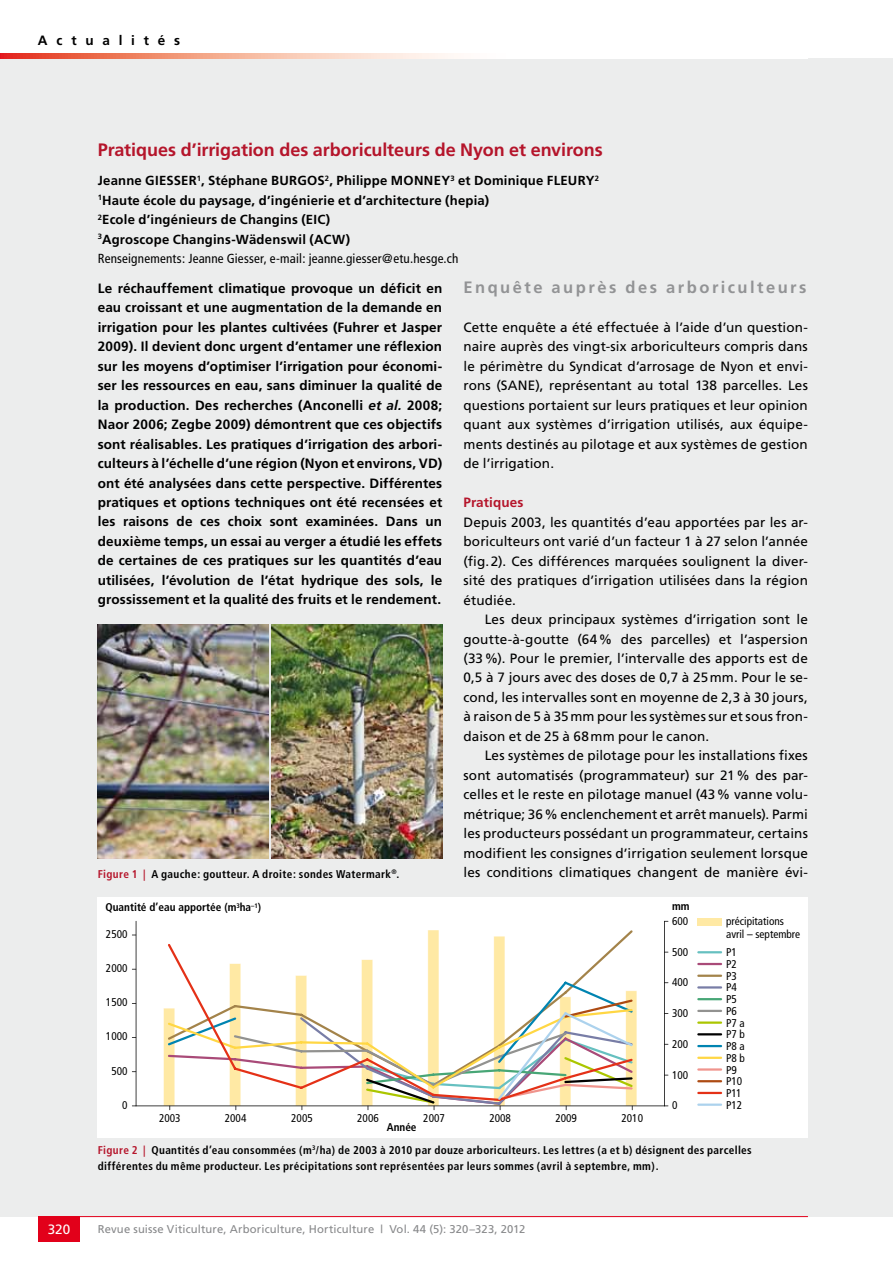
<style>
.page{position:relative;width:893px;height:1263px;background:#fff}
.page>*{position:absolute;margin:0;border:0;box-sizing:border-box;transform-origin:0 0}
.t1{font:700 18px "Frutiger";letter-spacing:-.005em;color:#b5152b}
.t2{font:700 16.5px "Frutiger";letter-spacing:.15em;color:#929395}
.t3{font:13.5px/19.5px "Frutiger";letter-spacing:.005em;color:#000;text-align:justify}
.t4{font:700 13.5px/19.5px "Frutiger";letter-spacing:.01em;color:#000;text-align:justify}
.t5{font:700 13.5px "Frutiger";letter-spacing:.65em;color:#000}
.t6{font:700 13.5px "Frutiger";letter-spacing:.01em;color:#b5152b}
.t7{font:13.5px "Frutiger";color:#fff}
.t8{font:700 13.2px/19.5px "Frutiger";letter-spacing:.015em;color:#000}
.t9{font:700 condensed 11.25px/16.5px "Frutiger";letter-spacing:.03em;color:#000}
.t10{font:condensed 11.25px/11.7px "Frutiger";color:#000}
.t11{font:11.25px "Frutiger";letter-spacing:.015em;color:#87888a}
.t12{font:700 condensed 11.25px "Frutiger";color:#000}
.t13{font:700 condensed 6.6px "Frutiger";color:#000}
.s1{font-weight:400;font-stretch:condensed}
.s2{color:#b5152b}
.s3{font-style:italic}
.s4{font-size:11.25px}
</style>
<div class="page">
<div style="left:0;top:58px;width:893px;height:1158px;background:#eceded"></div>
<svg style="left:0;top:54px;width:451px;height:4px"></svg>
<hr style="left:38px;top:1216px;width:770px;height:1px;background:#e2001a">
<div style="left:38px;top:1216px;width:42px;height:26px;background:#e2001a"></div>
<img style="left:98px;top:624px;width:171px;height:234px">
<img style="left:271px;top:624px;width:171px;height:234px">
<div style="left:98px;top:897px;width:710px;height:240px;background:#fff"></div>
<hr style="left:664px;top:921px;width:1px;height:185px;background:#000">
<hr style="left:136px;top:921px;width:1px;height:185px;background:#000">
<hr style="left:136px;top:1105px;width:529px;height:1px;background:#000">
<svg style="left:428px;top:930px;width:205px;height:14px"></svg>
<svg style="left:168px;top:944px;width:452px;height:37px"></svg>
<div style="left:698px;top:918px;width:24px;height:8px;background:#ffe9a4"></div>
<hr style="left:697px;top:951px;width:25px;height:2px;background:#66c0c0">
<hr style="left:697px;top:963px;width:25px;height:2px;background:#a94a78">
<hr style="left:697px;top:974px;width:25px;height:3px;background:#a3834a">
<hr style="left:697px;top:986px;width:25px;height:2px;background:#787da6">
<hr style="left:697px;top:998px;width:25px;height:2px;background:#47a676">
<hr style="left:697px;top:1010px;width:25px;height:2px;background:#929290">
<hr style="left:697px;top:1021px;width:25px;height:3px;background:#abc600">
<hr style="left:697px;top:1033px;width:25px;height:2px;background:#000">
<hr style="left:697px;top:1045px;width:25px;height:2px;background:#0084b1">
<hr style="left:697px;top:1057px;width:25px;height:2px;background:#ffd744">
<hr style="left:697px;top:1068px;width:25px;height:3px;background:#f0948d">
<hr style="left:697px;top:1080px;width:25px;height:2px;background:#ad4b13">
<hr style="left:697px;top:1092px;width:25px;height:2px;background:#e43117">
<hr style="left:697px;top:1103px;width:25px;height:3px;background:#acd2ed">
<svg style="left:168px;top:981px;width:465px;height:129px"></svg>
<p class="t5" style="left:38px;top:32px;width:144px">Actualités</p>
<h1 class="t1" style="left:98px;top:139px;width:507px">Pratiques d’irrigation des arboriculteurs de Nyon et environs</h1>
<p class="t8" style="left:98px;top:171px;width:503px">Jeanne GIESSER<sup>1</sup>, Stéphane BURGOS<sup>2</sup>, Philippe MONNEY<sup>3</sup> et Dominique FLEURY<sup>2<br>1</sup>Haute école du paysage, d’ingénierie et d’architecture (hepia)<br><sup>2</sup>Ecole d’ingénieurs de Changins (EIC)<br><sup>3</sup>Agroscope Changins-Wädenswil (ACW)<br><span class="s1">Renseignements: Jeanne Giesser, e-mail: jeanne.giesser@etu.hesge.ch</span></p>
<p class="t2" style="left:463px;top:277px;width:345px">Enquête auprès des arboriculteurs</p>
<p class="t3" style="left:463px;top:317px;width:346px">Cette enquête a été effectuée à l’aide d’un question&shy;naire auprès des vingt-six arboriculteurs compris dans le périmètre du Syndicat d’arrosage de Nyon et envi&shy;rons (SANE), représentant au total 138 parcelles. Les questions portaient sur leurs pratiques et leur opinion quant aux systèmes d’irrigation utilisés, aux équipe&shy;ments destinés au pilotage et aux systèmes de gestion de l’irrigation.</p>
<p class="t6" style="left:463px;top:494px;width:62px">Pratiques</p>
<p class="t3" style="left:463px;top:512px;width:346px">Depuis 2003, les quantités d’eau apportées par les ar&shy;boriculteurs ont varié d’un facteur 1 à 27 selon l’année (fig.2). Ces différences marquées soulignent la diver&shy;sité des pratiques d’irrigation utilisées dans la région étudiée.</p>
<p class="t3" style="left:463px;top:609px;width:346px;text-indent:21px">Les deux principaux systèmes d’irrigation sont le goutte-à-goutte (64% des parcelles) et l’aspersion (33%). Pour le premier, l’intervalle des apports est de 0,5 à 7 jours avec des doses de 0,7 à 25mm. Pour le se&shy;cond, les intervalles sont en moyenne de 2,3 à 30 jours, à raison de 5 à 35mm pour les systèmes sur et sous fron&shy;daison et de 25 à 68mm pour le canon.</p>
<p class="t3" style="left:463px;top:746px;width:346px;text-indent:21px">Les systèmes de pilotage pour les installations fixes sont automatisés (programmateur) sur 21% des par&shy;celles et le reste en pilotage manuel (43% vanne volu&shy;métrique; 36% enclenchement et arrêt manuels). Parmi les producteurs possédant un programmateur, certains modifient les consignes d’irrigation seulement lorsque</p>
<p class="t9" style="left:98px;top:866px;width:295px"><span class="s2">Figure 1 |</span> A gauche: goutteur. A droite: sondes Watermark</p>
<p class="t3" style="left:463px;top:863px;width:346px">les conditions climatiques changent de manière évi-</p>
<p class="t4" style="left:98px;top:278px;width:346px">Le réchauffement climatique provoque un déficit en eau croissant et une augmentation de la demande en irrigation pour les plantes cultivées (Fuhrer et Jasper 2009). Il devient donc urgent d’entamer une réflexion sur les moyens d’optimiser l’irrigation pour économi&shy;ser les ressources en eau, sans diminuer la qualité de la production. Des recherches (Anconelli <span class="s3">et al.</span> 2008; Naor 2006; Zegbe 2009) démontrent que ces objectifs sont réalisables. Les pratiques d’irrigation des arbori&shy;culteurs à l’échelle d’une région (Nyon et environs, VD) ont été analysées dans cette perspective. Différentes pratiques et options techniques ont été recensées et les raisons de ces choix sont examinées. Dans un deuxième temps, un essai au verger a étudié les effets de certaines de ces pratiques sur les quantités d’eau utilisées, l’évolution de l’état hydrique des sols, le grossissement et la qualité des fruits et le rendement.</p>
<p class="t13" style="left:391px;top:868px;width:10px">®<span class="s4">.</span></p>
<p class="t12" style="left:106px;top:901px;width:157px">Quantité d’eau apportée (m<sup>3</sup>ha<sup>–1</sup>)</p>
<p class="t9" style="left:672px;top:898px;width:19px">mm</p>
<p class="t10" style="left:726px;top:914px;width:76px;line-height:13.5px">précipitations avril – septembre</p>
<p class="t10" style="left:726px;top:946px;width:20px">P1<br>P2<br>P3<br>P4<br>P5<br>P6<br>P7 a<br>P7 b<br>P8 a<br>P8 b<br>P9<br>P10<br>P11<br>P12</p>
<p class="t9" style="left:98px;top:1141px;width:655px"><span class="s2">Figure 2 |</span> Quantités d’eau consommées (m<sup>3</sup>/ha) de 2003 à 2010 par douze arboriculteurs. Les lettres (a et b) désignent des parcelles différentes du même producteur. Les précipitations sont représentées par leurs sommes (avril à septembre, mm).</p>
<p class="t10" style="left:672px;top:915px;width:18px">600</p>
<p class="t10" style="left:106px;top:928px;width:23px">2500</p>
<p class="t10" style="left:672px;top:946px;width:18px">500</p>
<p class="t10" style="left:106px;top:962px;width:23px">2000</p>
<p class="t10" style="left:672px;top:976px;width:18px">400</p>
<p class="t10" style="left:106px;top:996px;width:23px">1500</p>
<p class="t10" style="left:672px;top:1007px;width:18px">300</p>
<p class="t10" style="left:106px;top:1031px;width:23px">1000</p>
<p class="t10" style="left:672px;top:1038px;width:18px">200</p>
<p class="t10" style="left:111px;top:1065px;width:18px">500</p>
<p class="t10" style="left:672px;top:1069px;width:18px">100</p>
<p class="t10" style="left:122px;top:1099px;width:7px">0</p>
<p class="t10" style="left:672px;top:1100px;width:7px">0</p>
<p class="t10" style="left:159px;top:1112px;width:23px">2003</p>
<p class="t10" style="left:225px;top:1112px;width:23px">2004</p>
<p class="t10" style="left:291px;top:1112px;width:23px">2005</p>
<p class="t10" style="left:357px;top:1112px;width:23px">2006</p>
<p class="t10" style="left:423px;top:1112px;width:23px">2007</p>
<p class="t10" style="left:489px;top:1112px;width:23px">2008</p>
<p class="t10" style="left:555px;top:1112px;width:23px">2009</p>
<p class="t10" style="left:621px;top:1112px;width:23px">2010</p>
<p class="t9" style="left:387px;top:1119px;width:31px">Année</p>
<p class="t7" style="left:48px;top:1221px;width:24px">320</p>
<p class="t11" style="left:98px;top:1223px;width:429px">Revue suisse Viticulture, Arboriculture, Horticulture | Vol. 44 (5): 320–323, 2012</p>
</div>
